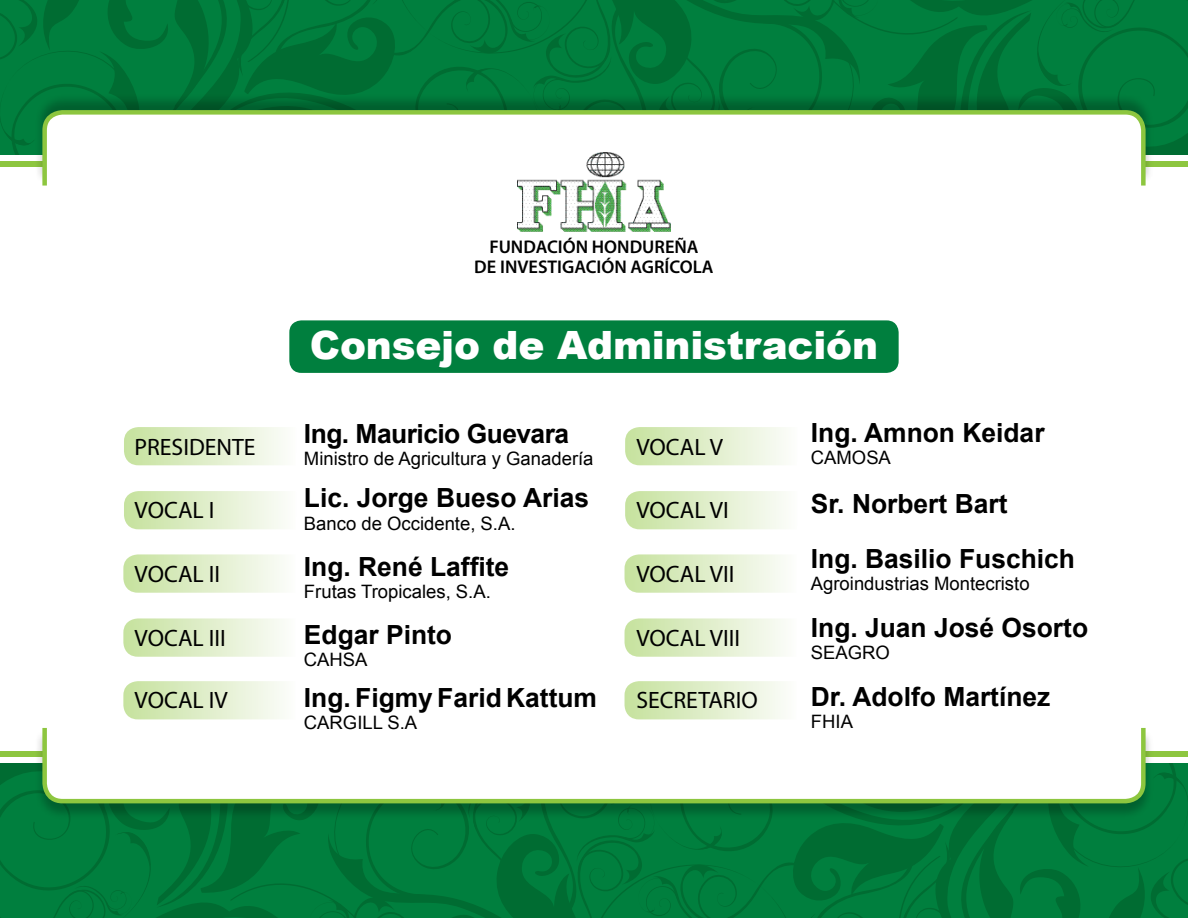
<style>
.page{position:relative;width:1188px;height:918px;background:#fff}
.page>*{position:absolute;margin:0;border:0;box-sizing:border-box;transform-origin:0 0}
.t1{font:900 39px "Arial";letter-spacing:-.005em;color:#fff}
.t2{font:700 26.4px/55.7px "Arial";color:#000}
.t3{font:700 26.4px "Arial";letter-spacing:-.02em;color:#000}
.t4{font:23.7px "Myriad Pro";color:#000}
.t5{font:18.45px "Arial";color:#000}
.t6{font:600 18.45px/20px "Myriad Pro";color:#000;text-align:center}
</style>
<div class="page">
<div style="left:0;top:752px;width:1188px;height:5px;background:#8dc63f"></div>
<svg style="left:0;top:764px;width:1188px;height:154px"></svg>
<div style="left:0;top:161px;width:1188px;height:5px;background:#8dc63f"></div>
<svg style="left:0;top:0;width:1188px;height:154px"></svg>
<div style="left:34px;top:93px;width:1120px;height:92px;background:#000;opacity:.25"></div>
<svg style="left:40px;top:108px;width:1108px;height:80px"></svg>
<div style="left:34px;top:729px;width:1120px;height:91px;background:#000;opacity:.25"></div>
<svg style="left:40px;top:728px;width:1108px;height:78px"></svg>
<img style="left:518px;top:153px;width:152px;height:79px">
<svg style="left:625px;top:427px;width:159px;height:38px"></svg>
<svg style="left:124px;top:427px;width:159px;height:38px"></svg>
<svg style="left:625px;top:554px;width:158px;height:39px"></svg>
<svg style="left:123px;top:554px;width:159px;height:39px"></svg>
<svg style="left:625px;top:491px;width:159px;height:38px"></svg>
<svg style="left:124px;top:491px;width:159px;height:38px"></svg>
<svg style="left:625px;top:618px;width:158px;height:39px"></svg>
<svg style="left:123px;top:618px;width:159px;height:39px"></svg>
<svg style="left:625px;top:681px;width:158px;height:38px"></svg>
<svg style="left:123px;top:681px;width:159px;height:38px"></svg>
<div style="left:289px;top:320px;width:610px;height:53px;background:#007f3e;border-radius:12px"></div>
<p class="t6" style="left:474px;top:236px;width:241px">FUNDACIÓN HONDUREÑA<br>DE INVESTIGACIÓN AGRÍCOLA</p>
<h1 class="t1" style="left:310px;top:317px;width:570px">Consejo de Administración</h1>
<p class="t3" style="left:304px;top:416px;width:267px">Ing. Mauricio Guevara</p>
<p class="t5" style="left:304px;top:446px;width:291px">Ministro de Agricultura y Ganadería</p>
<p class="t2" style="left:304px;top:471px;width:287px">Lic. Jorge Bueso Arias</p>
<p class="t5" style="left:304px;top:511px;width:213px">Banco de Occidente, S.A.</p>
<p class="t2" style="left:304px;top:540px;width:207px">Ing. René Laffite</p>
<p class="t5" style="left:304px;top:580px;width:188px">Frutas Tropicales, S.A.</p>
<p class="t2" style="left:304px;top:607px;width:150px">Edgar Pinto</p>
<p class="t5" style="left:304px;top:647px;width:65px">CAHSA</p>
<p class="t2" style="left:304px;top:670px;width:295px">Ing. Figmy Farid Kattum</p>
<p class="t5" style="left:304px;top:710px;width:115px">CARGILL S.A</p>
<p class="t4" style="left:135px;top:432px;width:123px">PRESIDENTE</p>
<p class="t4" style="left:636px;top:432px;width:88px">VOCAL V</p>
<p class="t4" style="left:135px;top:496px;width:81px">VOCAL I</p>
<p class="t4" style="left:636px;top:496px;width:94px">VOCAL VI</p>
<p class="t4" style="left:135px;top:560px;width:87px">VOCAL II</p>
<p class="t4" style="left:636px;top:560px;width:100px">VOCAL VII</p>
<p class="t4" style="left:135px;top:623px;width:93px">VOCAL III</p>
<p class="t4" style="left:636px;top:623px;width:105px">VOCAL VIII</p>
<p class="t4" style="left:135px;top:686px;width:95px">VOCAL IV</p>
<p class="t4" style="left:636px;top:686px;width:123px">SECRETARIO</p>
<p class="t2" style="left:811px;top:406px;width:235px">Ing. Amnon Keidar</p>
<p class="t5" style="left:811px;top:446px;width:82px">CAMOSA</p>
<p class="t2" style="left:811px;top:476px;width:266px">Sr. Norbert Bart<br>Ing. Basilio Fuschich</p>
<p class="t5" style="left:811px;top:572px;width:220px">Agroindustrias Montecristo</p>
<p class="t2" style="left:811px;top:601px;width:279px">Ing. Juan José Osorto</p>
<p class="t5" style="left:811px;top:641px;width:81px">SEAGRO</p>
<p class="t2" style="left:811px;top:670px;width:241px">Dr. Adolfo Martínez</p>
<p class="t5" style="left:811px;top:710px;width:44px">FHIA</p>
</div>
